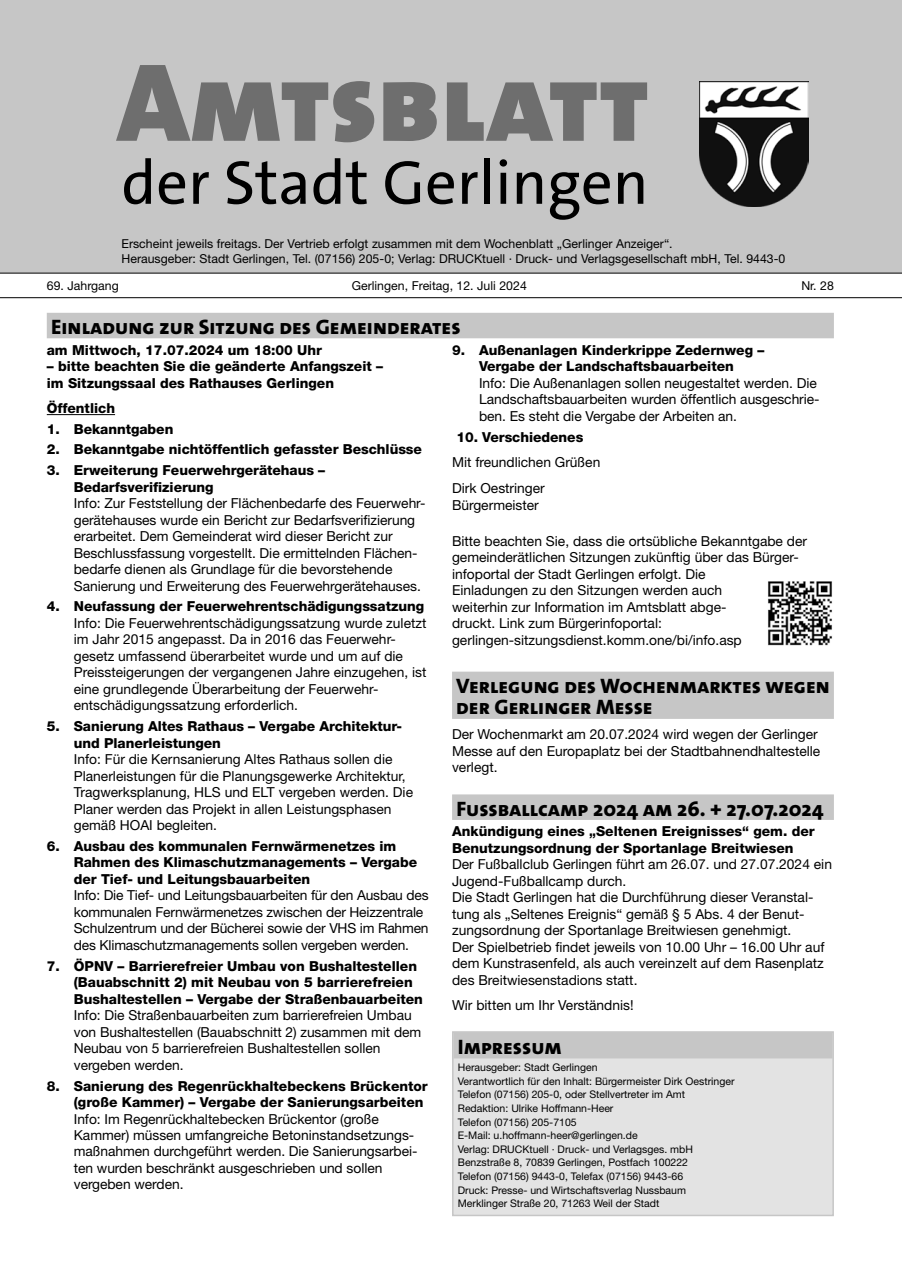
<style>
.page{position:relative;width:902px;height:1280px;background:#fff}
.page>*{position:absolute;margin:0;border:0;box-sizing:border-box;transform-origin:0 0}
.t1{font:900 112.2px "The Sans Os F";color:#6e6e6e}
.t2{font:62.4px "The Sans Os F";color:#000}
.t3{font:800 21px/21px "The Sans Os F";color:#000}
.t4{font:13.8px/16.5px "Helvetica Neue LT Std";color:#000}
.t5{font:800 13.8px/16.5px "Helvetica Neue LT Std";letter-spacing:-.005em;color:#000}
.t6{font:12.3px/14.7px "Helvetica Neue LT Std";color:#000}
.t7{font:10.5px/13.6px "Helvetica Neue LT Std";color:#000}
</style>
<div class="page">
<div style="left:0;top:0;width:901px;height:273px;background:#c6c6c6"></div>
<img style="left:699px;top:81px;width:109px;height:125px">
<hr style="left:0;top:273px;width:901px;height:1px;background:#000">
<hr style="left:0;top:297px;width:901px;height:1px;background:#000">
<div style="left:47px;top:313px;width:786px;height:25px;background:#c6c6c6"></div>
<hr style="left:47px;top:414px;width:68px;height:1px;background:#000">
<img style="left:768px;top:581px;width:64px;height:65px">
<div style="left:452px;top:672px;width:381px;height:47px;background:#c6c6c6"></div>
<div style="left:453px;top:1032px;width:380px;height:183px;background:#e3e3e3"></div>
<div style="left:453px;top:1032px;width:379px;height:26px;background:#c6c6c6"></div>
<div style="left:452px;top:1031px;width:381px;height:185px;border:2px solid #c6c6c6"></div>
<div style="left:452px;top:794px;width:381px;height:26px;background:#c6c6c6"></div>
<h1 class="t1" style="left:117px;top:31px;width:533px">Amtsblatt</h1>
<h2 class="t2" style="left:121px;top:143px;width:528px">der Stadt Gerlingen</h2>
<p class="t6" style="left:121px;top:236px;width:665px">Erscheint jeweils freitags. Der Vertrieb erfolgt zusammen mit dem Wochenblatt „Gerlinger Anzeiger“.<br>Herausgeber: Stadt Gerlingen, Tel. (07156) 205-0; Verlag: DRUCKtuell · Druck- und Verlagsgesellschaft mbH, Tel. 9443-0</p>
<p class="t6" style="left:47px;top:278px;width:73px">69. Jahrgang</p>
<p class="t6" style="left:351px;top:278px;width:177px">Gerlingen, Freitag, 12. Juli 2024</p>
<p class="t6" style="left:801px;top:278px;width:34px">Nr. 28</p>
<h3 class="t3" style="left:51px;top:317px;width:411px">Einladung zur Sitzung des Gemeinderates</h3>
<p class="t5" style="left:47px;top:342px;width:277px">am Mittwoch, 17.07.2024 um 18:00 Uhr</p>
<p class="t5" style="left:47px;top:358px;width:338px">– bitte beachten Sie die geänderte Anfangszeit – im Sitzungssaal des Rathauses Gerlingen</p>
<p class="t5" style="left:47px;top:400px;width:70px">Öffentlich</p>
<p class="t5" style="left:47px;top:420px;width:128px">1. Bekanntgaben</p>
<p class="t5" style="left:47px;top:441px;width:377px">2. Bekanntgabe nichtöffentlich gefasster Beschlüsse</p>
<p class="t5" style="left:74px;top:462px;width:253px;text-indent:-27px">3. Erweiterung Feuerwehrgerätehaus –<br>Bedarfsverifizierung</p>
<p class="t4" style="left:74px;top:495px;width:353px">Info: Zur Feststellung der Flächenbedarfe des Feuerwehr&shy;gerätehauses wurde ein Bericht zur Bedarfsverifizierung erarbeitet. Dem Gemeinderat wird dieser Bericht zur Beschlussfassung vorgestellt. Die ermittelnden Flächen&shy;bedarfe dienen als Grundlage für die bevorstehende Sanierung und Erweiterung des Feuerwehrgerätehauses.</p>
<p class="t5" style="left:47px;top:598px;width:379px">4. Neufassung der Feuerwehrentschädigungssatzung</p>
<p class="t4" style="left:74px;top:614px;width:354px">Info: Die Feuerwehrentschädigungssatzung wurde zuletzt im Jahr 2015 angepasst. Da in 2016 das Feuerwehr&shy;gesetz umfassend überarbeitet wurde und um auf die Preissteigerungen der vergangenen Jahre einzugehen, ist eine grundlegende Überarbeitung der Feuerwehr&shy;entschädigungssatzung erforderlich.</p>
<p class="t5" style="left:74px;top:718px;width:330px;text-indent:-27px">5. Sanierung Altes Rathaus – Vergabe Architektur&shy;und Planerleistungen</p>
<p class="t4" style="left:74px;top:751px;width:341px">Info: Für die Kernsanierung Altes Rathaus sollen die Planerleistungen für die Planungsgewerke Architektur, Tragwerksplanung, HLS und ELT vergeben werden. Die Planer werden das Projekt in allen Leistungsphasen gemäß HOAI begleiten.</p>
<p class="t5" style="left:74px;top:838px;width:345px;text-indent:-27px">6. Ausbau des kommunalen Fernwärmenetzes im<br>Rahmen des Klimaschutzmanagements – Vergabe der Tief- und Leitungsbauarbeiten</p>
<p class="t4" style="left:74px;top:887px;width:356px">Info: Die Tief- und Leitungsbauarbeiten für den Ausbau des kommunalen Fernwärmenetzes zwischen der Heizzentrale Schulzentrum und der Bücherei sowie der VHS im Rahmen des Klimaschutzmanagements sollen vergeben werden.</p>
<p class="t5" style="left:74px;top:957px;width:350px;text-indent:-27px">7. ÖPNV – Barrierefreier Umbau von Bushaltestellen (Bauabschnitt 2) mit Neubau von 5 barrierefreien<br>Bushaltestellen – Vergabe der Straßenbauarbeiten</p>
<p class="t4" style="left:74px;top:1007px;width:349px">Info: Die Straßenbauarbeiten zum barrierefreien Umbau von Bushaltestellen (Bauabschnitt 2) zusammen mit dem Neubau von 5 barrierefreien Bushaltestellen sollen vergeben werden.</p>
<p class="t5" style="left:74px;top:1077px;width:355px;text-indent:-27px">8. Sanierung des Regenrückhaltebeckens Brückentor (große Kammer) – Vergabe der Sanierungsarbeiten</p>
<p class="t4" style="left:74px;top:1110px;width:345px">Info: Im Regenrückhaltebecken Brückentor (große Kammer) müssen umfangreiche Betoninstandsetzungs&shy;maßnahmen durchgeführt werden. Die Sanierungsarbei&shy;ten wurden beschränkt ausgeschrieben und sollen vergeben werden.</p>
<p class="t5" style="left:452px;top:342px;width:314px;text-align:center">9. Außenanlagen Kinderkrippe Zedernweg –<br>Vergabe der Landschaftsbauarbeiten</p>
<p class="t4" style="left:479px;top:374px;width:342px">Info: Die Außenanlagen sollen neugestaltet werden. Die<br>Landschaftsbauarbeiten wurden öffentlich ausgeschrie&shy;ben. Es steht die Vergabe der Arbeiten an.</p>
<p class="t5" style="left:456px;top:428px;width:128px">10. Verschiedenes</p>
<p class="t4" style="left:452px;top:448px;width:150px;line-height:26.5px">Mit freundlichen Grüßen<br>Dirk Oestringer</p>
<p class="t4" style="left:452px;top:496px;width:88px">Bürgermeister</p>
<p class="t4" style="left:452px;top:532px;width:356px">Bitte beachten Sie, dass die ortsübliche Bekanntgabe der gemeinderätlichen Sitzungen zukünftig über das Bürger&shy;infoportal der Stadt Gerlingen erfolgt. Die<br>Einladungen zu den Sitzungen werden auch<br>weiterhin zur Information im Amtsblatt abge-<br>druckt. Link zum Bürgerinfoportal: gerlingen-sitzungsdienst.komm.one/bi/info.asp</p>
<h3 class="t3" style="left:456px;top:676px;width:375px">Verlegung des Wochenmarktes wegen der Gerlinger Messe</h3>
<p class="t4" style="left:452px;top:726px;width:370px">Der Wochenmarkt am 20.07.2024 wird wegen der Gerlinger<br>Messe auf den Europaplatz bei der Stadtbahnendhaltestelle verlegt.</p>
<h3 class="t3" style="left:456px;top:798px;width:369px">Fussballcamp 2024 am 26. + 27.07.2024</h3>
<p class="t5" style="left:452px;top:823px;width:364px">Ankündigung eines „Seltenen Ereignisses“ gem. der<br>Benutzungsordnung der Sportanlage Breitwiesen</p>
<p class="t4" style="left:452px;top:856px;width:381px">Der Fußballclub Gerlingen führt am 26.07. und 27.07.2024 ein Jugend-Fußballcamp durch.<br>Die Stadt Gerlingen hat die Durchführung dieser Veranstal&shy;tung als „Seltenes Ereignis“ gemäß § 5 Abs. 4 der Benut&shy;zungsordnung der Sportanlage Breitwiesen genehmigt.<br>Der Spielbetrieb findet jeweils von 10.00 Uhr – 16.00 Uhr auf dem Kunstrasenfeld, als auch vereinzelt auf dem Rasenplatz des Breitwiesenstadions statt.</p>
<p class="t4" style="left:452px;top:997px;width:183px">Wir bitten um Ihr Verständnis!</p>
<h3 class="t3" style="left:458px;top:1037px;width:105px">Impressum</h3>
<p class="t7" style="left:458px;top:1060px;width:278px">Herausgeber: Stadt Gerlingen<br>Verantwortlich für den Inhalt: Bürgermeister Dirk Oestringer Telefon (07156) 205-0, oder Stellvertreter im Amt Redaktion: Ulrike Hoffmann-Heer<br>Telefon (07156) 205-7105<br>E-Mail: u.hoffmann-heer@gerlingen.de<br>Verlag: DRUCKtuell · Druck- und Verlagsges. mbH Benzstraße 8, 70839 Gerlingen, Postfach 100222<br>Telefon (07156) 9443-0, Telefax (07156) 9443-66<br>Druck: Presse- und Wirtschaftsverlag Nussbaum Merklinger Straße 20, 71263 Weil der Stadt</p>
</div>
